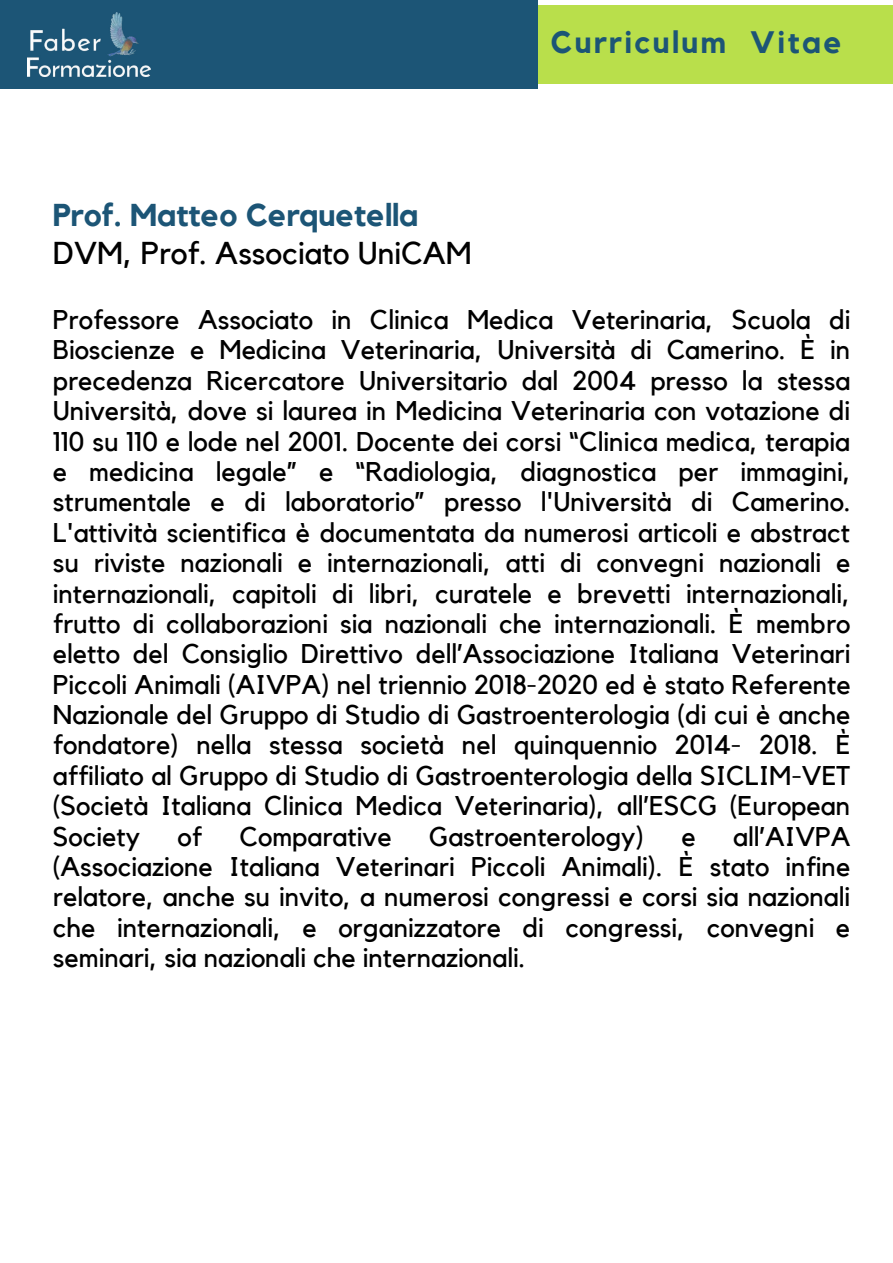
<style>
.page{position:relative;width:893px;height:1263px;background:#fff}
.page>*{position:absolute;margin:0;border:0;box-sizing:border-box;transform-origin:0 0}
.t1{font:31.5px "Kollektif";color:#000}
.t2{font:700 31.5px "Kollektif";color:#1c5576}
.t3{font:700 30.9px "Kollektif";letter-spacing:.08em;color:#1c5576}
.t4{font:27px/30.4px "Kollektif";color:#000;text-align:justify}
</style>
<div class="page">
<div style="left:237px;top:5px;width:656px;height:79px;background:#b9df4b"></div>
<div style="left:0;top:0;width:537px;height:89px;background:#1c5576"></div>
<img style="left:28px;top:12px;width:123px;height:65px">
<p class="t2" style="left:53px;top:200px;width:367px">Prof. Matteo Cerquetella</p>
<p class="t1" style="left:53px;top:239px;width:420px">DVM, Prof. Associato UniCAM</p>
<p class="t3" style="left:551px;top:28px;width:292px">Curriculum Vitae</p>
<p class="t4" style="left:53px;top:306px;width:799px">Professore Associato in Clinica Medica Veterinaria, Scuola di Bioscienze e Medicina Veterinaria, Università di Camerino. È in precedenza Ricercatore Universitario dal 2004 presso la stessa Università, dove si laurea in Medicina Veterinaria con votazione di 110 su 110 e lode nel 2001. Docente dei corsi “Clinica medica, terapia e medicina legale” e “Radiologia, diagnostica per immagini, strumentale e di laboratorio” presso l'Università di Camerino.<br>L'attività scientifica è documentata da numerosi articoli e abstract su riviste nazionali e internazionali, atti di convegni nazionali e internazionali, capitoli di libri, curatele e brevetti internazionali, frutto di collaborazioni sia nazionali che internazionali. È membro eletto del Consiglio Direttivo dell’Associazione Italiana Veterinari Piccoli Animali (AIVPA) nel triennio 2018-2020 ed è stato Referente Nazionale del Gruppo di Studio di Gastroenterologia (di cui è anche fondatore) nella stessa società nel quinquennio 2014- 2018. È affiliato al Gruppo di Studio di Gastroenterologia della SICLIM-VET (Società Italiana Clinica Medica Veterinaria), all’ESCG (European Society</p>
<p class="t4" style="left:178px;top:822px;width:26px">of</p>
<p class="t4" style="left:239px;top:822px;width:154px">Comparative</p>
<p class="t4" style="left:429px;top:822px;width:216px">Gastroenterology)</p>
<p class="t4" style="left:681px;top:822px;width:16px">e</p>
<p class="t4" style="left:53px;top:822px;width:799px;text-indent:680px">all’AIVPA (Associazione Italiana Veterinari Piccoli Animali). È stato infine relatore, anche su invito, a numerosi congressi e corsi sia nazionali che internazionali, e organizzatore di congressi, convegni e seminari, sia nazionali che internazionali.</p>
</div>
